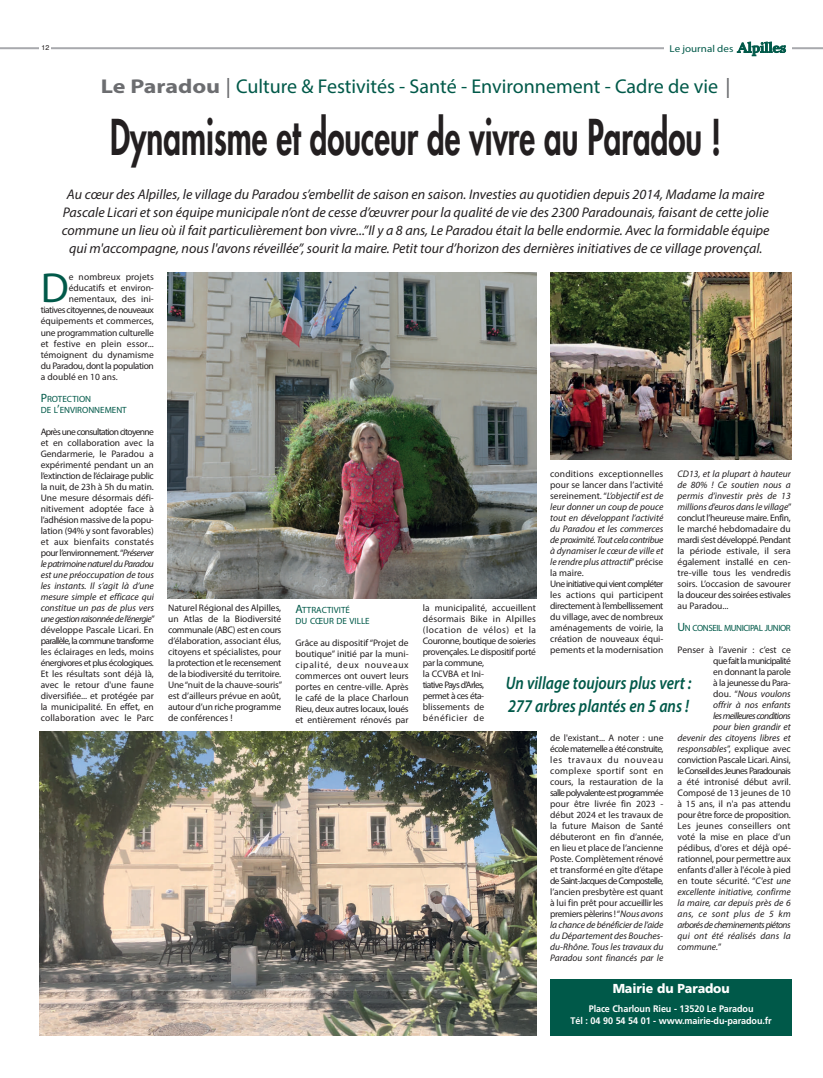
<style>
.page{position:relative;width:823px;height:1078px;background:#fff}
.page>*{position:absolute;margin:0;border:0;box-sizing:border-box;transform-origin:0 0}
.t1{font:800 48px "Futura";color:#231f20;scale:.65 1}
.t2{font:42.1px "Myriad Pro";color:#005949}
.t3{font:20px "Myriad Pro";color:#005949}
.t4{font:italic 600 18px/23px "Myriad Pro";color:#005949;scale:.85 1}
.t5{font:italic 14px/18px "Myriad Pro";color:#231f20;text-align:center}
.t6{font:900 13px "Frutiger";letter-spacing:-.01em;color:#fff;scale:.95 1}
.t7{font:10px "Myriad Pro";color:#005949;scale:1.1 1}
.t8{font:9.5px/11px "Myriad Pro";color:#231f20;text-align:justify}
.t9{font:italic 9.5px "Myriad Pro";color:#231f20}
.t10{font:9.5px "Myriad Pro";letter-spacing:-.025em;color:#231f20}
.t11{font:700 9.5px/12px "Frutiger";letter-spacing:-.01em;color:#fff;text-align:center;scale:.95 1}
.t12{font:9.5px "Myriad Pro";letter-spacing:-.055em;color:#231f20}
.t13{font:9.5px "Myriad Pro";letter-spacing:-.075em;color:#231f20}
.t14{font:italic 9.5px "Myriad Pro";letter-spacing:-.055em;color:#231f20}
.t15{font:9.5px "Myriad Pro";letter-spacing:-.035em;color:#231f20}
.t16{font:italic 9.5px "Myriad Pro";letter-spacing:-.065em;color:#231f20}
.t17{font:9.5px "Myriad Pro";letter-spacing:.02em;color:#231f20}
.t18{font:9.5px "Myriad Pro";letter-spacing:-.065em;color:#231f20}
.t19{font:italic 9.5px "Myriad Pro";letter-spacing:.03em;color:#231f20}
.t20{font:9.5px "Myriad Pro";letter-spacing:-.04em;color:#231f20}
.t21{font:9px/11px "Myriad Pro";color:#005949}
.t22{font:9px "Myriad Pro";letter-spacing:-.05em;color:#005949}
.t23{font:7px "Helvetica";color:#231f20}
.s1{font-family:"FF Scala";font-weight:700;font-size:14px}
.s2{font-weight:700;color:#6c6d70}
.s3{color:#6c6d70}
.s4{font-size:12px}
.s5{font-style:italic}
.s6{font-style:normal}
</style>
<div class="page">
<hr style="left:0;top:47px;width:822px;height:2px;background:#a8a9ad">
<div style="left:40px;top:43px;width:11px;height:11px;background:#fff"></div>
<img style="left:167px;top:272px;width:368px;height:326px">
<img style="left:40px;top:731px;width:496px;height:304px">
<img style="left:550px;top:272px;width:241px;height:187px">
<div style="left:550px;top:978px;width:241px;height:57px;background:#005949"></div>
<div style="left:663px;top:37px;width:128px;height:23px;background:#fff"></div>
<p class="t23" style="left:41px;top:45px;width:9px">12</p>
<p class="t7" style="left:669px;top:45px;width:107px">Le journal des <span class="s1">Alpilles</span></p>
<h3 class="t3" style="left:101px;top:79px;width:631px"><span class="s2">Le Paradou</span> <span class="s3">|</span> Culture &amp; Festivités - Santé - Environnement - Cadre de vie <span class="s3">|</span></h3>
<h1 class="t1" style="left:110px;top:114px;width:941px">Dynamisme et douceur de vivre au Paradou !</h1>
<p class="t5" style="left:62px;top:186px;width:708px">Au cœur des Alpilles, le village du Paradou s’embellit de saison en saison. Investies au quotidien depuis 2014, Madame la maire Pascale Licari et son équipe municipale n’ont de cesse d’œuvrer pour la qualité de vie des 2300 Paradounais, faisant de cette jolie commune un lieu où il fait particulièrement bon vivre...”Il y a 8 ans, Le Paradou était la belle endormie. Avec la formidable équipe qui m'accompagne, nous l'avons réveillée”, sourit la maire. Petit tour d’horizon des dernières initiatives de ce village provençal.</p>
<h2 class="t2" style="left:41px;top:272px;width:30px">D</h2>
<p class="t8" style="left:69px;top:272px;width:87px">e nombreux projets</p>
<p class="t8" style="left:69px;top:283px;width:87px">éducatifs et environ-</p>
<p class="t8" style="left:69px;top:294px;width:87px">nementaux, des ini-</p>
<p class="t12" style="left:41px;top:307px;width:115px">tiatives citoyennes, de nouveaux</p>
<p class="t8" style="left:41px;top:316px;width:115px">équipements et commerces,</p>
<p class="t10" style="left:41px;top:329px;width:115px">une programmation culturelle</p>
<p class="t8" style="left:41px;top:338px;width:115px">et festive en plein essor...</p>
<p class="t8" style="left:41px;top:349px;width:115px">témoignent du dynamisme</p>
<p class="t15" style="left:41px;top:362px;width:115px">du Paradou, dont la population</p>
<p class="t8" style="left:41px;top:371px;width:78px">a doublé en 10 ans.</p>
<p class="t21" style="left:41px;top:393px;width:87px"><span class="s4">P</span>ROTECTION<br>DE L<span class="s4">’</span>ENVIRONNEMENT</p>
<p class="t8" style="left:41px;top:426px;width:115px">Après une consultation citoyenne et en collaboration avec la Gendarmerie, le Paradou a expérimenté pendant un an l’extinction de l’éclairage public la nuit, de 23h à 5h du matin.<br>Une mesure désormais défi&shy;nitivement adoptée face à l’adhésion massive de la popu&shy;lation (94% y sont favorables) et aux bienfaits constatés pour l’environnement. “<span class="s5">Préserver le patrimoine naturel du Paradou est une préoccupation de tous les instants. Il s’agit là d’une mesure simple et efficace qui constitue un pas de plus vers une gestion raisonnée de l’énergie</span>” développe Pascale Licari. En parallèle, la commune transforme les éclairages en leds, moins énergivores et plus écologiques.<br>Et les résultats sont déjà là, avec le retour d'une faune diversifiée... et protégée par la municipalité. En effet, en collaboration avec le Parc</p>
<p class="t8" style="left:168px;top:603px;width:115px">Naturel Régional des Alpilles, un Atlas de la Biodiversité communale (ABC) est en cours d’élaboration, associant élus, citoyens et spécialistes, pour la protection et le recensement de la biodiversité du territoire.<br>Une “nuit de la chauve-souris” est d’ailleurs prévue en août, autour d’un riche programme de conférences !</p>
<p class="t21" style="left:295px;top:605px;width:76px"><span class="s4">A</span>TTRACTIVITÉ<br>DU CŒUR DE VILLE</p>
<p class="t8" style="left:295px;top:637px;width:115px">Grâce au dispositif “Projet de boutique” initié par la muni&shy;cipalité, deux nouveaux commerces ont ouvert leurs portes en centre-ville. Après le café de la place Charloun Rieu, deux autres locaux, loués et entièrement rénovés par</p>
<p class="t8" style="left:550px;top:468px;width:115px;text-align:left">conditions exceptionnelles pour se lancer dans l’activité sereinement. “<span class="s5">L’objectif est de leur donner un coup de pouce tout en développant l’activité du Paradou et les commerces de proximité. Tout cela contribue à dynamiser le cœur de ville et le rendre plus attractif</span>” précise la maire.<br>Une initiative qui vient compléter les actions qui participent directement à l’embellissement du village, avec de nombreux aménagements de voirie, la création de nouveaux équi&shy;pements et la modernisation</p>
<p class="t8" style="left:677px;top:468px;width:115px"><span class="s5">CD13, et la plupart à hauteur de 80% ! Ce soutien nous a permis d’investir près de 13 millions d’euros dans le village</span>” conclut l’heureuse maire. Enfin, le marché hebdomadaire du mardi s’est développé. Pendant la période estivale, il sera également installé en cen&shy;tre-ville tous les vendredis soirs. L’occasion de savourer la douceur des soirées estivales au Paradou...</p>
<p class="t22" style="left:677px;top:624px;width:115px"><span class="s4">U</span>N CONSEIL MUNICIPAL JUNIOR</p>
<p class="t8" style="left:677px;top:644px;width:115px">Penser à l’avenir : c’est ce</p>
<p class="t18" style="left:712px;top:657px;width:79px">que fait la municipalité</p>
<p class="t10" style="left:712px;top:668px;width:79px">en donnant la parole</p>
<p class="t20" style="left:712px;top:679px;width:79px">à la jeunesse du Para-</p>
<p class="t9" style="left:712px;top:690px;width:79px"><span class="s6">dou. “</span>Nous voulons</p>
<p class="t9" style="left:712px;top:701px;width:79px">offrir à nos enfants</p>
<p class="t16" style="left:712px;top:712px;width:79px">les meilleures conditions</p>
<p class="t9" style="left:712px;top:723px;width:79px">pour bien grandir et</p>
<p class="t9" style="left:677px;top:734px;width:115px">devenir des citoyens libres et</p>
<p class="t8" style="left:677px;top:743px;width:115px"><span class="s5">responsables</span>”, explique avec</p>
<p class="t10" style="left:677px;top:756px;width:115px">conviction Pascale Licari. Ainsi,</p>
<p class="t13" style="left:677px;top:767px;width:115px">le Conseil des Jeunes Paradounais</p>
<p class="t8" style="left:677px;top:776px;width:115px">a été intronisé début avril.</p>
<p class="t8" style="left:677px;top:787px;width:115px">Composé de 13 jeunes de 10</p>
<p class="t8" style="left:677px;top:798px;width:115px">à 15 ans, il n'a pas attendu</p>
<p class="t10" style="left:677px;top:811px;width:115px">pour être force de proposition.</p>
<p class="t17" style="left:677px;top:822px;width:115px">Les jeunes conseillers ont</p>
<p class="t8" style="left:677px;top:831px;width:115px">voté la mise en place d’un</p>
<p class="t8" style="left:677px;top:842px;width:115px">pédibus, d'ores et déjà opé-</p>
<p class="t8" style="left:677px;top:853px;width:115px">rationnel, pour permettre aux</p>
<p class="t8" style="left:677px;top:864px;width:115px">enfants d'aller à l'école à pied</p>
<p class="t8" style="left:677px;top:875px;width:115px">en toute sécurité. “<span class="s5">C'est une</span></p>
<p class="t9" style="left:677px;top:888px;width:115px">excellente initiative, confirme</p>
<p class="t9" style="left:677px;top:899px;width:115px">la maire, car depuis près de 6</p>
<p class="t19" style="left:677px;top:910px;width:115px">ans, ce sont plus de 5 km</p>
<p class="t14" style="left:677px;top:921px;width:115px">arborés de cheminements piétons</p>
<p class="t9" style="left:677px;top:932px;width:115px">qui ont été réalisés dans la</p>
<p class="t9" style="left:677px;top:943px;width:45px">commune.<span class="s6">”</span></p>
<p class="t8" style="left:422px;top:603px;width:115px;text-align:left">la municipalité, accueillent désormais Bike in Alpilles (location de vélos) et la<br>Couronne, boutique de soieries provençales. Le dispositif porté par la commune,<br>la CCVBA et Ini-<br>tiative Pays d’Arles,<br>permet à ces éta-<br>blissements de<br>bénéficier de</p>
<h3 class="t4" style="left:505px;top:671px;width:220px">Un village toujours plus vert :<br>277 arbres plantés en 5 ans !</h3>
<p class="t8" style="left:550px;top:732px;width:115px">de l'existant... A noter : une école maternelle a été construite, les travaux du nouveau complexe sportif sont en cours, la restauration de la salle polyvalente est programmée pour être livrée fin 2023 - début 2024 et les travaux de la future Maison de Santé débuteront en fin d’année, en lieu et place de l’ancienne Poste. Complètement rénové et transformé en gîte d’étape de Saint-Jacques de Compostelle, l’ancien presbytère est quant à lui fin prêt pour accueillir les premiers pèlerins ! “<span class="s5">Nous avons la chance de bénéficier de l’aide du Département des Bouches&shy;du-Rhône. Tous les travaux du Paradou sont financés par le</span></p>
<h3 class="t6" style="left:612px;top:983px;width:125px">Mairie du Paradou</h3>
<p class="t11" style="left:570px;top:1003px;width:213px">Place Charloun Rieu - 13520 Le Paradou<br>Tél : 04 90 54 54 01 - www.mairie-du-paradou.fr</p>
</div>
